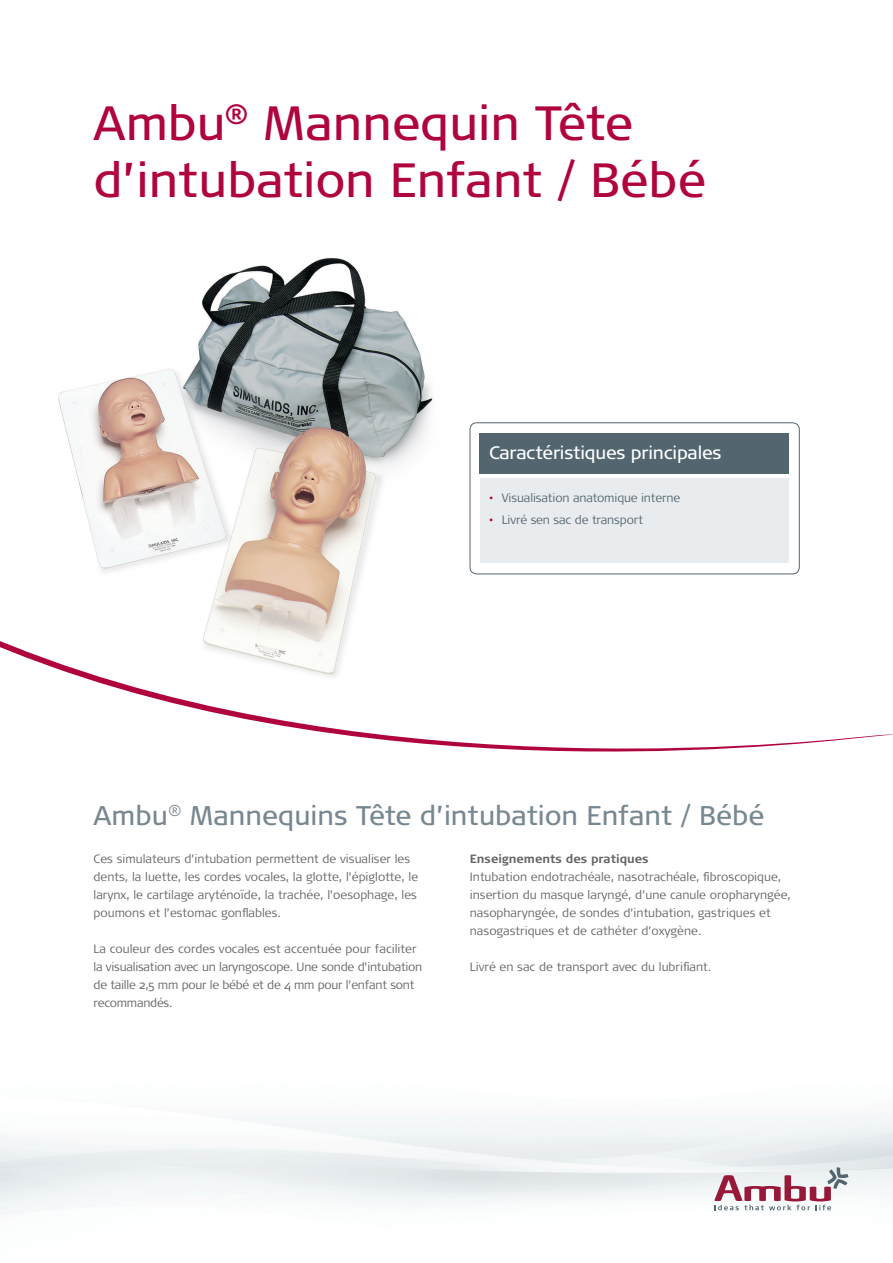
<style>
.page{position:relative;width:893px;height:1263px;background:#fff}
.page>*{position:absolute;margin:0;border:0;box-sizing:border-box;transform-origin:0 0}
.t1{font:48px/57px "Signa OT";color:#b0043d}
.t2{font:27px "Signa OT";color:#778891}
.t3{font:18px "Signa OT";letter-spacing:-.01em;color:#fff}
.t4{font:300 12px/18px "Signa OT";color:#636366}
.t5{font:300 12px/18px "Signa OT";letter-spacing:-.02em;color:#636366}
.t6{font:300 12px "Signa OT";letter-spacing:-.01em;color:#53656e}
.t7{font:700 12px "Signa OT";color:#636366}
.s1{color:#b0043d}
</style>
<div class="page">
<img style="left:58px;top:258px;width:375px;height:376px">
<svg style="left:0;top:634px;width:893px;height:117px"></svg>
<img style="left:0;top:1112px;width:893px;height:103px">
<svg style="left:714px;top:1167px;width:134px;height:43px"></svg>
<div style="left:470px;top:423px;width:329px;height:151px;border:1px solid #53656e;border-radius:7px"></div>
<div style="left:480px;top:478px;width:308px;height:85px;background:#e9ecef"></div>
<div style="left:479px;top:433px;width:310px;height:41px;background:#53656e"></div>
<h1 class="t1" style="left:94px;top:94px;width:614px">Ambu<sup>®</sup> Mannequin Tête d’intubation Enfant / Bébé</h1>
<h3 class="t3" style="left:489px;top:443px;width:234px">Caractéristiques principales</h3>
<p class="t6" style="left:489px;top:491px;width:193px"><span class="s1">•</span> Visualisation anatomique interne</p>
<p class="t6" style="left:489px;top:513px;width:155px"><span class="s1">•</span> Livré sen sac de transport</p>
<h2 class="t2" style="left:94px;top:800px;width:672px">Ambu<sup>®</sup> Mannequins Tête d’intubation Enfant / Bébé</h2>
<p class="t4" style="left:94px;top:849px;width:326px">Ces simulateurs d’intubation permettent de visualiser les dents, la luette, les cordes vocales, la glotte, l’épiglotte, le larynx, le cartilage aryténoïde, la trachée, l’oesophage, les poumons et l’estomac gonflables.</p>
<p class="t5" style="left:94px;top:939px;width:330px">La couleur des cordes vocales est accentuée pour faciliter la visualisation avec un laryngoscope. Une sonde d’intubation de taille 2,5 mm pour le bébé et de 4 mm pour l’enfant sont recommandés.</p>
<p class="t7" style="left:470px;top:851px;width:180px">Enseignements des pratiques</p>
<p class="t4" style="left:470px;top:867px;width:322px">Intubation endotrachéale, nasotrachéale, fibroscopique, insertion du masque laryngé, d’une canule oropharyngée, nasopharyngée, de sondes d’intubation, gastriques et nasogastriques et de cathéter d’oxygène.</p>
<p class="t4" style="left:470px;top:957px;width:243px">Livré en sac de transport avec du lubrifiant.</p>
</div>
